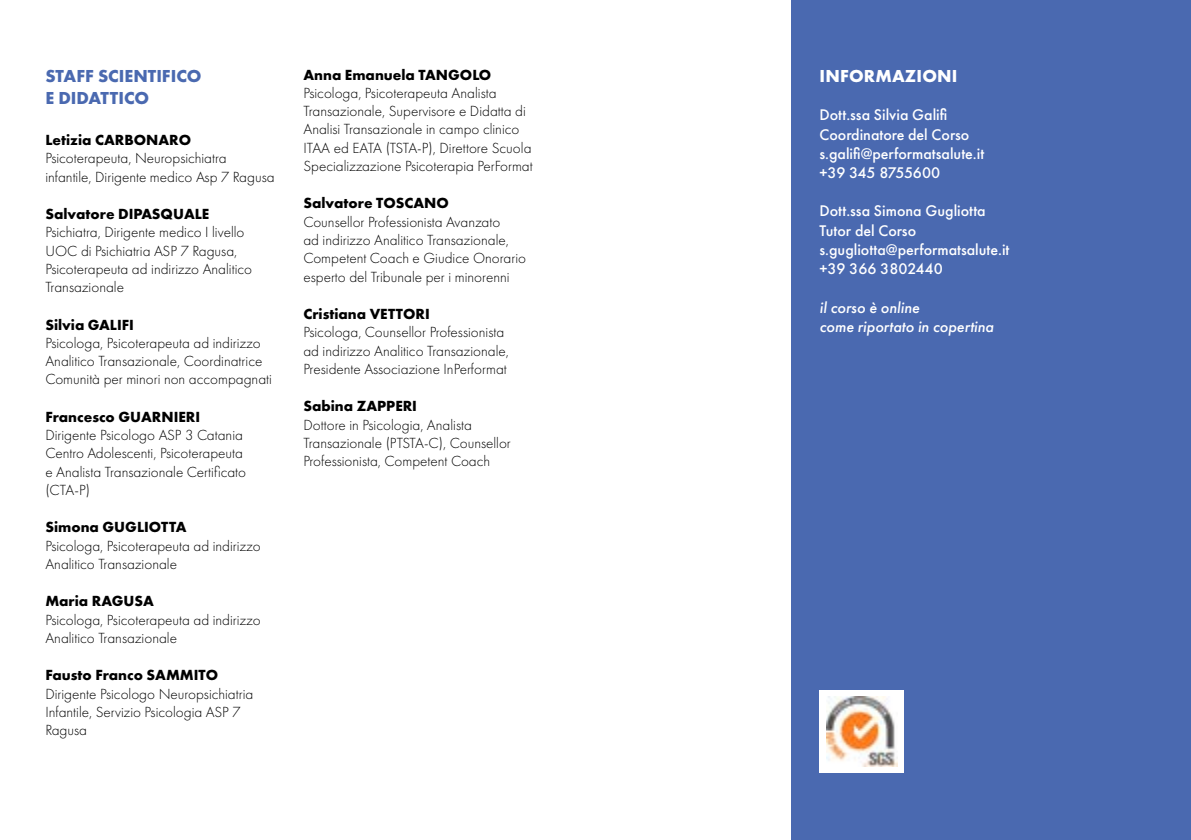
<style>
.page{position:relative;width:1191px;height:840px;background:#fff}
.page>*{position:absolute;margin:0;border:0;box-sizing:border-box;transform-origin:0 0}
.t1{font:700 18px/22px "Futura PT";color:#4a69b0}
.t2{font:700 18px "Futura PT";letter-spacing:.01em;color:#fff}
.t3{font:500 16px/19.2px "Futura PT";color:#fff}
.t4{font:italic 500 16px/19.2px "Futura PT";color:#fff}
.t5{font:300 15.2px/18.2px "Futura PT";color:#000}
.t6{font:700 15.2px "Futura PT";color:#000}
</style>
<div class="page">
<div style="left:791px;top:0;width:400px;height:839px;background:#4a69b0"></div>
<div style="left:819px;top:689px;width:85px;height:83px;background:#fff"></div>
<img style="left:826px;top:696px;width:71px;height:69px">
<p class="t1" style="left:45px;top:64px;width:158px">STAFF SCIENTIFICO<br>E DIDATTICO</p>
<p class="t6" style="left:45px;top:130px;width:147px">Letizia CARBONARO</p>
<p class="t5" style="left:45px;top:149px;width:231px">Psicoterapeuta, Neuropsichiatra infantile, Dirigente medico Asp 7 Ragusa</p>
<p class="t6" style="left:45px;top:204px;width:165px">Salvatore DIPASQUALE</p>
<p class="t5" style="left:45px;top:223px;width:208px">Psichiatra, Dirigente medico I livello<br>UOC di Psichiatria ASP 7 Ragusa,<br>Psicoterapeuta ad indirizzo Analitico<br>Transazionale</p>
<p class="t6" style="left:45px;top:314px;width:90px">Silvia GALIFI</p>
<p class="t5" style="left:45px;top:333px;width:228px">Psicologa, Psicoterapeuta ad indirizzo<br>Analitico Transazionale, Coordinatrice<br>Comunità per minori non accompagnati</p>
<p class="t6" style="left:45px;top:407px;width:156px">Francesco GUARNIERI</p>
<p class="t5" style="left:45px;top:426px;width:202px">Dirigente Psicologo ASP 3 Catania<br>Centro Adolescenti, Psicoterapeuta e Analista Transazionale Certificato (CTA-P)</p>
<p class="t6" style="left:45px;top:517px;width:143px">Simona GUGLIOTTA</p>
<p class="t5" style="left:45px;top:536px;width:217px">Psicologa, Psicoterapeuta ad indirizzo<br>Analitico Transazionale</p>
<p class="t6" style="left:45px;top:591px;width:110px">Maria RAGUSA</p>
<p class="t5" style="left:45px;top:610px;width:217px">Psicologa, Psicoterapeuta ad indirizzo<br>Analitico Transazionale</p>
<p class="t6" style="left:45px;top:665px;width:174px">Fausto Franco SAMMITO</p>
<p class="t5" style="left:45px;top:684px;width:209px">Dirigente Psicologo Neuropsichiatria<br>Infantile, Servizio Psicologia ASP 7<br>Ragusa</p>
<p class="t6" style="left:303px;top:65px;width:189px">Anna Emanuela TANGOLO</p>
<p class="t5" style="left:303px;top:84px;width:231px">Psicologa, Psicoterapeuta Analista Transazionale, Supervisore e Didatta di Analisi Transazionale in campo clinico ITAA ed EATA (TSTA-P), Direttore Scuola Specializzazione Psicoterapia PerFormat</p>
<p class="t6" style="left:303px;top:193px;width:147px">Salvatore TOSCANO</p>
<p class="t5" style="left:303px;top:212px;width:224px">Counsellor Professionista Avanzato<br>ad indirizzo Analitico Transazionale, Competent Coach e Giudice Onorario esperto del Tribunale per i minorenni</p>
<p class="t6" style="left:303px;top:304px;width:128px">Cristiana VETTORI</p>
<p class="t5" style="left:303px;top:323px;width:207px">Psicologa, Counsellor Professionista ad indirizzo Analitico Transazionale,<br>Presidente Associazione InPerformat</p>
<p class="t6" style="left:303px;top:396px;width:115px">Sabina ZAPPERI</p>
<p class="t5" style="left:303px;top:415px;width:209px">Dottore in Psicologia, Analista<br>Transazionale (PTSTA-C), Counsellor<br>Professionista, Competent Coach</p>
<p class="t2" style="left:819px;top:64px;width:139px">INFORMAZIONI</p>
<p class="t3" style="left:819px;top:105px;width:166px">Dott.ssa Silvia Galifi<br>Coordinatore del Corso s.galifi@performatsalute.it +39 345 8755600</p>
<p class="t3" style="left:819px;top:201px;width:191px">Dott.ssa Simona Gugliotta<br>Tutor del Corso s.gugliotta@performatsalute.it +39 366 3802440</p>
<p class="t4" style="left:819px;top:297px;width:176px">il corso è online<br>come riportato in copertina</p>
</div>
